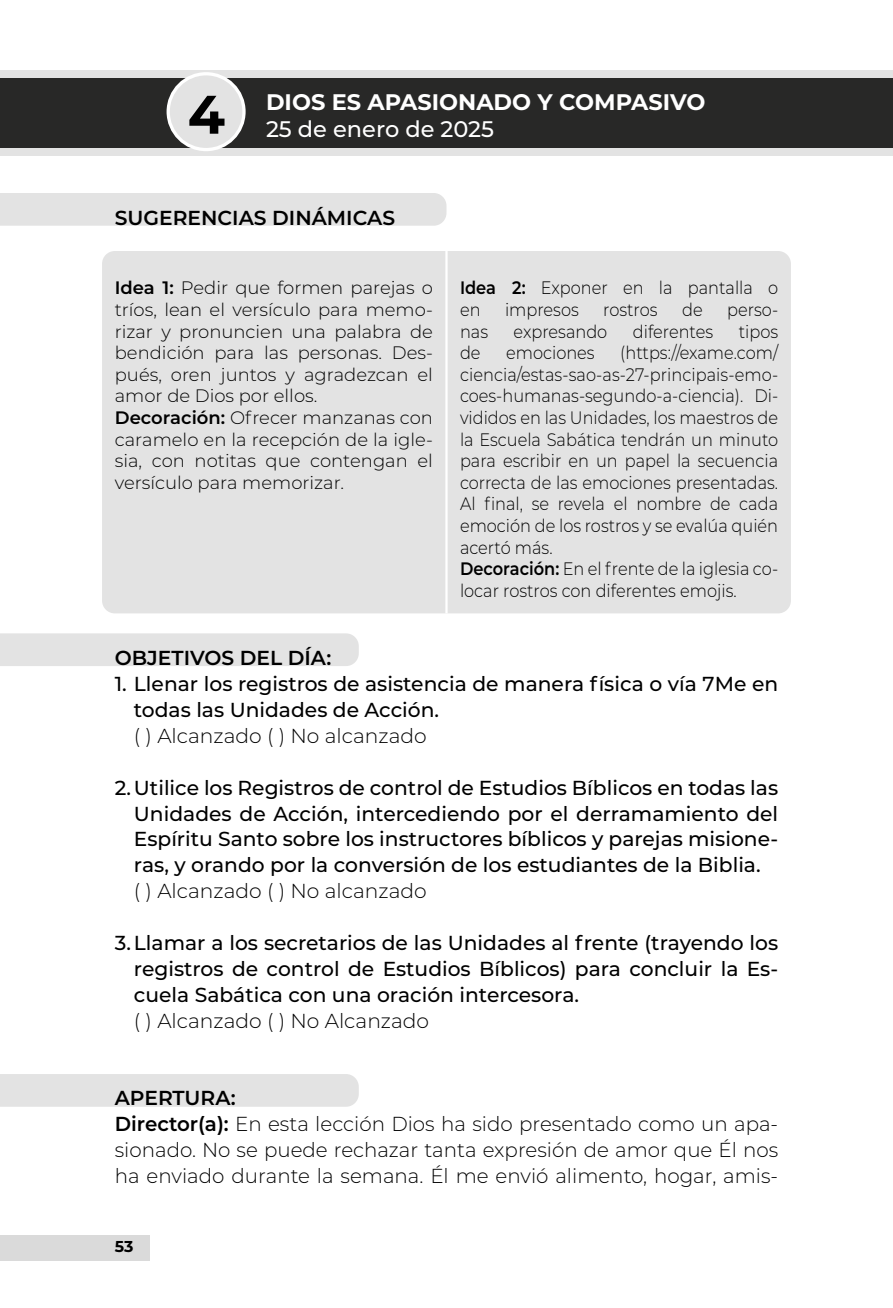
<style>
.page{position:relative;width:893px;height:1308px;background:#fff}
.page>*{position:absolute;margin:0;border:0;box-sizing:border-box;transform-origin:0 0}
.t1{font:700 54.23px "Montserrat";color:#000}
.t2{font:700 22.5px "Montserrat";color:#fff}
.t3{font:500 22.5px "Montserrat";color:#fff}
.t4{font:500 20.25px/25.9px "Montserrat";color:#000;text-align:justify}
.t5{font:300 20.25px/25.9px "Montserrat";color:#000;text-align:justify}
.t6{font:600 20.25px "Montserrat";color:#000}
.t7{font:300 18px/21.6px "Montserrat";color:#000;scale:.9 1}
.t8{font:300 18px/21.6px "Montserrat";color:#000}
.t9{font:700 15.75px "Montserrat";color:#000}
.s1{font-weight:600}
</style>
<div class="page">
<div style="left:0;top:70px;width:893px;height:85px;background:#e3e3e3"></div>
<div style="left:0;top:78px;width:893px;height:69px;background:#282827"></div>
<div style="left:0;top:193px;width:446px;height:33px;background:#e3e3e3"></div>
<div style="left:102px;top:251px;width:689px;height:362px;background:#e3e3e3;border-radius:13px"></div>
<div style="left:0;top:633px;width:359px;height:33px;background:#e3e3e3"></div>
<hr style="left:445px;top:251px;width:3px;height:362px;background:#fff">
<div style="left:168px;top:74px;width:76px;height:76px;background:#e3e3e3;border-radius:50%"></div>
<div style="left:167px;top:72px;width:79px;height:79px;border:3px solid #fff;border-radius:50%"></div>
<div style="left:0;top:1074px;width:359px;height:32px;background:#e3e3e3"></div>
<div style="left:0;top:1234px;width:149px;height:26px;background:#dadada"></div>
<h1 class="t1" style="left:188px;top:75px;width:39px">4</h1>
<p class="t2" style="left:266px;top:85px;width:441px">DIOS ES APASIONADO Y COMPASIVO</p>
<p class="t3" style="left:266px;top:113px;width:230px">25 de enero de 2025</p>
<p class="t6" style="left:115px;top:203px;width:282px">SUGERENCIAS DINÁMICAS</p>
<p class="t8" style="left:115px;top:276px;width:320px"><span class="s1">Idea 1:</span> Pedir que formen parejas o tríos, lean el versículo para memo&shy;rizar y pronuncien una palabra de bendición para las personas. Des&shy;pués, oren juntos y agradezcan el amor de Dios por ellos.<br><span class="s1">Decoración:</span> Ofrecer manzanas con caramelo en la recepción de la igle&shy;sia, con notitas que contengan el versículo para memorizar.</p>
<p class="t7" style="left:460px;top:276px;width:355px"><span class="s1">Idea 2:</span> Exponer en la pantalla o en</p>
<p class="t7" style="left:505px;top:298px;width:83px">impresos</p>
<p class="t7" style="left:603px;top:298px;width:62px">rostros</p>
<p class="t7" style="left:682px;top:298px;width:24px">de</p>
<p class="t7" style="left:727px;top:298px;width:58px">perso-</p>
<p class="t7" style="left:460px;top:320px;width:33px">nas</p>
<p class="t7" style="left:514px;top:320px;width:106px">expresando</p>
<p class="t7" style="left:633px;top:320px;width:91px">diferentes</p>
<p class="t7" style="left:739px;top:320px;width:45px">tipos</p>
<p class="t7" style="left:460px;top:341px;width:24px">de</p>
<p class="t7" style="left:506px;top:341px;width:100px">emociones</p>
<p class="t7" style="left:460px;top:341px;width:355px;text-indent:160px">(https://exame.com/ ciencia/estas-sao-as-27-principais-emo&shy;coes-humanas-segundo-a-ciencia). Di&shy;vididos en las Unidades, los maestros de la Escuela Sabática tendrán un minuto para escribir en un papel la secuencia correcta de las emociones presentadas.<br>Al final, se revela el nombre de cada emoción de los rostros y se evalúa quién acertó más.<br><span class="s1">Decoración:</span> En el frente de la iglesia co&shy;locar rostros con diferentes emojis.</p>
<p class="t6" style="left:115px;top:643px;width:218px">OBJETIVOS DEL DÍA:</p>
<p class="t4" style="left:134px;top:670px;width:646px;text-indent:-19px">1. Llenar los registros de asistencia de manera física o vía 7Me en todas las Unidades de Acción.</p>
<p class="t5" style="left:134px;top:722px;width:294px">( ) Alcanzado ( ) No alcanzado</p>
<p class="t4" style="left:134px;top:773px;width:646px;text-indent:-19px">2.Utilice los Registros de control de Estudios Bíblicos en todas las Unidades de Acción, intercediendo por el derramamiento del Espíritu Santo sobre los instructores bíblicos y parejas misione&shy;ras, y orando por la conversión de los estudiantes de la Biblia.</p>
<p class="t5" style="left:134px;top:877px;width:294px">( ) Alcanzado ( ) No alcanzado</p>
<p class="t4" style="left:134px;top:929px;width:646px;text-indent:-19px">3.Llamar a los secretarios de las Unidades al frente (trayendo los registros de control de Estudios Bíblicos) para concluir la Es&shy;cuela Sabática con una oración intercesora.</p>
<p class="t5" style="left:134px;top:1006px;width:297px">( ) Alcanzado ( ) No Alcanzado</p>
<p class="t6" style="left:115px;top:1083px;width:122px">APERTURA:</p>
<p class="t5" style="left:115px;top:1110px;width:665px"><span class="s1">Director(a):</span> En esta lección Dios ha sido presentado como un apa&shy;sionado. No se puede rechazar tanta expresión de amor que Él nos ha enviado durante la semana. Él me envió alimento, hogar, amis-</p>
<p class="t9" style="left:115px;top:1234px;width:20px">53</p>
</div>
